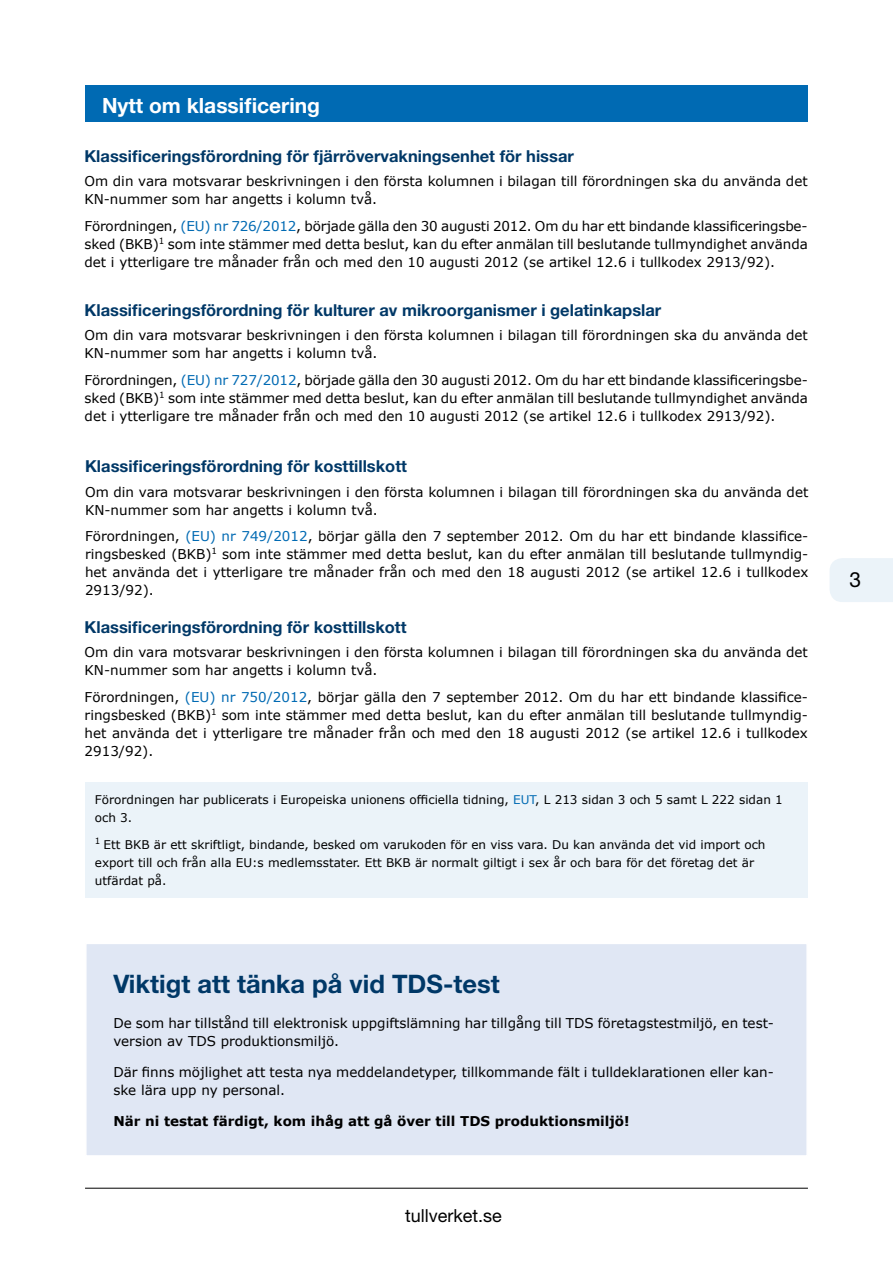
<style>
.page{position:relative;width:893px;height:1263px;background:#fff}
.page>*{position:absolute;margin:0;border:0;box-sizing:border-box;transform-origin:0 0}
.t1{font:700 25.5px "Helvetica Neue";color:#003867}
.t2{font:700 21px "Helvetica Neue";color:#fff}
.t3{font:21px "Helvetica Neue";color:#000}
.t4{font:18px "Helvetica Neue";color:#000}
.t5{font:700 16.5px "Helvetica Neue";color:#003867}
.t6{font:13.5px/18px "Verdana";color:#000}
.t7{font:700 13.5px "Verdana";color:#000}
.t8{font:12px/18px "Verdana";color:#000}
.s1{color:#006ab3}
</style>
<div class="page">
<div style="left:830px;top:558px;width:63px;height:44px;background:#ebf3f9"></div>
<hr style="left:85px;top:1188px;width:723px;height:1px;background:#000">
<div style="left:85px;top:782px;width:722px;height:116px;background:#ebf3f9"></div>
<div style="left:85px;top:85px;width:723px;height:37px;background:#006ab3"></div>
<div style="left:85px;top:943px;width:723px;height:214px;background:#e0e7f4;border:2px solid #fff"></div>
<h2 class="t2" style="left:102px;top:93px;width:220px">Nytt om klassificering</h2>
<p class="t5" style="left:84px;top:146px;width:491px">Klassificeringsförordning för fjärrövervakningsenhet för hissar</p>
<p class="t6" style="left:84px;top:172px;width:725px">Om din vara motsvarar beskrivningen i den första kolumnen i bilagan till förordningen ska du använda det<br>KN-nummer som har angetts i kolumn två.</p>
<p class="t6" style="left:84px;top:216px;width:725px;text-align:justify">Förordningen, <span class="s1">(EU) nr 726/2012</span>, började gälla den 30 augusti 2012. Om du har ett bindande klassificeringsbe&shy;sked (BKB)<sup>1</sup> som inte stämmer med detta beslut, kan du efter anmälan till beslutande tullmyndighet använda det i ytterligare tre månader från och med den 10 augusti 2012 (se artikel 12.6 i tullkodex 2913/92).</p>
<p class="t5" style="left:85px;top:300px;width:578px">Klassificeringsförordning för kulturer av mikroorganismer i gelatinkapslar</p>
<p class="t6" style="left:85px;top:326px;width:725px">Om din vara motsvarar beskrivningen i den första kolumnen i bilagan till förordningen ska du använda det<br>KN-nummer som har angetts i kolumn två.</p>
<p class="t6" style="left:85px;top:370px;width:725px;text-align:justify">Förordningen, <span class="s1">(EU) nr 727/2012</span>, började gälla den 30 augusti 2012. Om du har ett bindande klassificeringsbe&shy;sked (BKB)<sup>1</sup> som inte stämmer med detta beslut, kan du efter anmälan till beslutande tullmyndighet använda det i ytterligare tre månader från och med den 10 augusti 2012 (se artikel 12.6 i tullkodex 2913/92).</p>
<p class="t5" style="left:85px;top:456px;width:323px">Klassificeringsförordning för kosttillskott</p>
<p class="t6" style="left:85px;top:482px;width:725px">Om din vara motsvarar beskrivningen i den första kolumnen i bilagan till förordningen ska du använda det<br>KN-nummer som har angetts i kolumn två.</p>
<p class="t6" style="left:85px;top:527px;width:725px;text-align:justify">Förordningen, <span class="s1">(EU) nr 749/2012</span>, börjar gälla den 7 september 2012. Om du har ett bindande klassifice&shy;ringsbesked (BKB)<sup>1</sup> som inte stämmer med detta beslut, kan du efter anmälan till beslutande tullmyndig&shy;het använda det i ytterligare tre månader från och med den 18 augusti 2012 (se artikel 12.6 i tullkodex 2913/92).</p>
<p class="t5" style="left:85px;top:617px;width:323px">Klassificeringsförordning för kosttillskott</p>
<p class="t6" style="left:85px;top:643px;width:725px">Om din vara motsvarar beskrivningen i den första kolumnen i bilagan till förordningen ska du använda det<br>KN-nummer som har angetts i kolumn två.</p>
<p class="t6" style="left:85px;top:688px;width:725px;text-align:justify">Förordningen, <span class="s1">(EU) nr 750/2012</span>, börjar gälla den 7 september 2012. Om du har ett bindande klassifice&shy;ringsbesked (BKB)<sup>1</sup> som inte stämmer med detta beslut, kan du efter anmälan till beslutande tullmyndig&shy;het använda det i ytterligare tre månader från och med den 18 augusti 2012 (se artikel 12.6 i tullkodex 2913/92).</p>
<p class="t8" style="left:95px;top:791px;width:689px">Förordningen har publicerats i Europeiska unionens officiella tidning, <span class="s1">EUT</span>, L 213 sidan 3 och 5 samt L 222 sidan 1 och 3.</p>
<p class="t8" style="left:95px;top:835px;width:672px"><sup>1</sup> Ett BKB är ett skriftligt, bindande, besked om varukoden för en viss vara. Du kan använda det vid import och export till och från alla EU:s medlemsstater. Ett BKB är normalt giltigt i sex år och bara för det företag det är utfärdat på.</p>
<h1 class="t1" style="left:113px;top:968px;width:388px">Viktigt att tänka på vid TDS-test</h1>
<p class="t6" style="left:113px;top:1014px;width:662px">De som har tillstånd till elektronisk uppgiftslämning har tillgång till TDS företagstestmiljö, en test&shy;version av TDS produktionsmiljö.</p>
<p class="t6" style="left:113px;top:1063px;width:662px">Där finns möjlighet att testa nya meddelandetyper, tillkommande fält i tulldeklarationen eller kan&shy;ske lära upp ny personal.</p>
<p class="t7" style="left:113px;top:1112px;width:518px">När ni testat färdigt, kom ihåg att gå över till TDS produktionsmiljö!</p>
<h3 class="t4" style="left:405px;top:1205px;width:98px">tullverket.se</h3>
<h2 class="t3" style="left:849px;top:567px;width:13px">3</h2>
</div>
